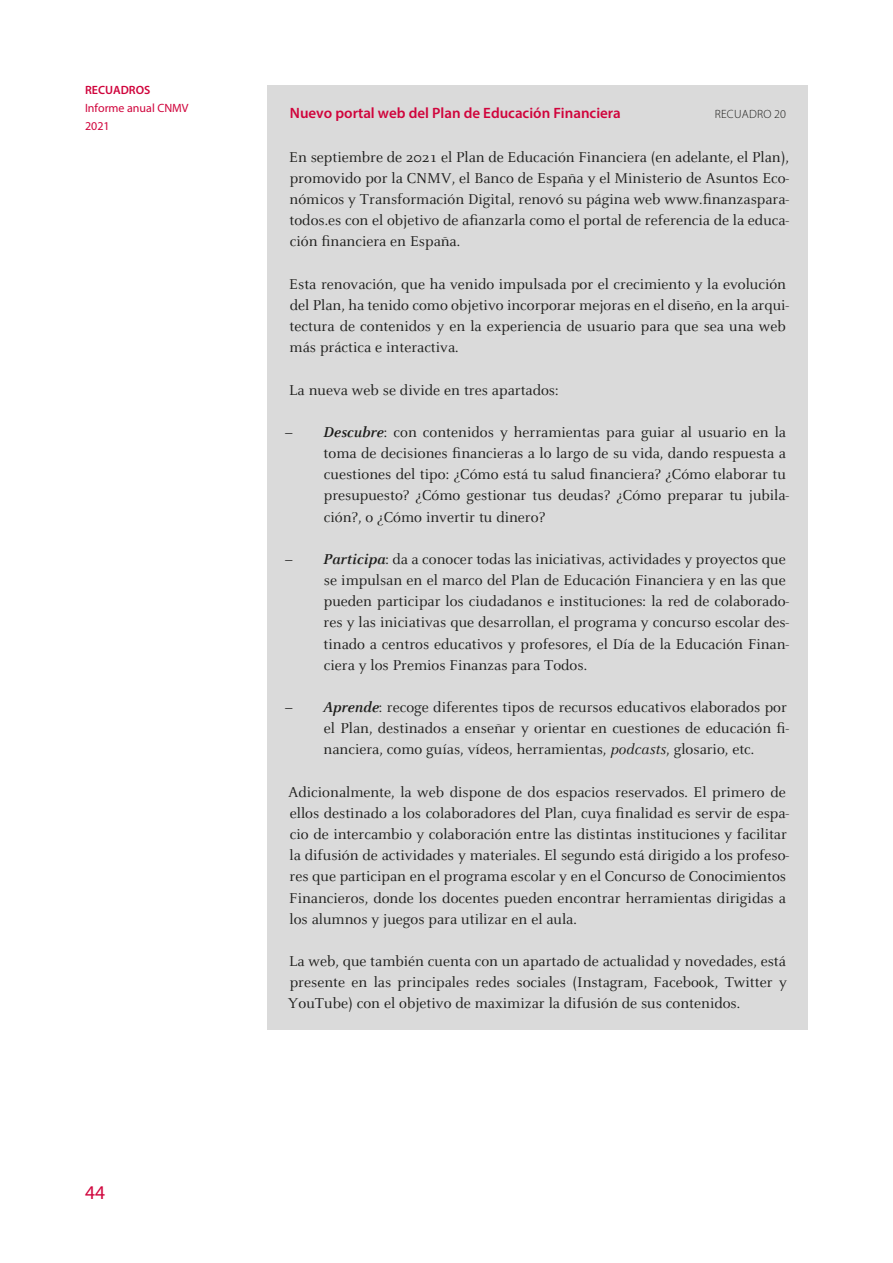
<style>
.page{position:relative;width:893px;height:1263px;background:#fff}
.page>*{position:absolute;margin:0;border:0;box-sizing:border-box;transform-origin:0 0}
.t1{font:19.5px "Myriad Pro";color:#d0043c}
._05-Texto_general{font:15.75px/21.1px "Celeste";color:#1d1d1b}
._07-1-Titulo_recuadr{font:600 15px "Myriad Pro";color:#d0043c}
.t2{font:12px/18px "Myriad Pro";color:#d0043c}
._07-1-Titulo_recuadr-2{font:300 12px "Myriad Pro";letter-spacing:.02em;color:#1d1d1b}
.t3{font:600 12px "Myriad Pro";color:#d0043c}
.s1{font-weight:700;font-style:italic}
.s2{font-style:italic}
</style>
<div class="page">
<div style="left:268px;top:85px;width:540px;height:945px;background:#dadada"></div>
<p class="t3" style="left:85px;top:82px;width:67px">RECUADROS</p>
<p class="t2" style="left:85px;top:99px;width:105px">Informe anual CNMV<br>2021</p>
<p class="_07-1-Titulo_recuadr" style="left:290px;top:103px;width:332px">Nuevo portal web del Plan de Educación Financiera</p>
<p class="_07-1-Titulo_recuadr-2" style="left:715px;top:107px;width:73px">RECUADRO 20</p>
<p class="_05-Texto_general" style="left:289px;top:147px;width:501px;text-align:justify">En septiembre de 2021 el Plan de Educación Financiera (en adelante, el Plan), promovido por la CNMV, el Banco de España y el Ministerio de Asuntos Eco&shy;nómicos y Transformación Digital, renovó su página web www.finanzaspara&shy;todos.es con el objetivo de afianzarla como el portal de referencia de la educa&shy;ción financiera en España.</p>
<p class="_05-Texto_general" style="left:289px;top:274px;width:501px">Esta renovación, que ha venido impulsada por el crecimiento y la evolución del Plan, ha tenido como objetivo incorporar mejoras en el diseño, en la arqui&shy;tectura de contenidos y en la experiencia de usuario para que sea una web más práctica e interactiva.</p>
<p class="_05-Texto_general" style="left:289px;top:380px;width:271px">La nueva web se divide en tres apartados:</p>
<p class="_05-Texto_general" style="left:324px;top:422px;width:467px;text-indent:-39px"><span class="s1">– Descubre</span>: con contenidos y herramientas para guiar al usuario en la toma de decisiones financieras a lo largo de su vida, dando respuesta a cuestiones del tipo: ¿Cómo está tu salud financiera? ¿Cómo elaborar tu presupuesto? ¿Cómo gestionar tus deudas? ¿Cómo preparar tu jubila&shy;ción?, o ¿Cómo invertir tu dinero?</p>
<p class="_05-Texto_general" style="left:324px;top:549px;width:467px;text-indent:-39px"><span class="s1">– Participa</span>: da a conocer todas las iniciativas, actividades y proyectos que se impulsan en el marco del Plan de Educación Financiera y en las que pueden participar los ciudadanos e instituciones: la red de colaborado&shy;res y las iniciativas que desarrollan, el programa y concurso escolar des&shy;tinado a centros educativos y profesores, el Día de la Educación Finan&shy;ciera y los Premios Finanzas para Todos.</p>
<p class="_05-Texto_general" style="left:324px;top:697px;width:467px;text-indent:-39px"><span class="s1">– Aprende</span>: recoge diferentes tipos de recursos educativos elaborados por el Plan, destinados a enseñar y orientar en cuestiones de educación fi&shy;nanciera, como guías, vídeos, herramientas, <span class="s2">podcasts</span>, glosario, etc.</p>
<p class="_05-Texto_general" style="left:288px;top:782px;width:503px">Adicionalmente, la web dispone de dos espacios reservados. El primero de ellos destinado a los colaboradores del Plan, cuya finalidad es servir de espa&shy;cio de intercambio y colaboración entre las distintas instituciones y facilitar la difusión de actividades y materiales. El segundo está dirigido a los profeso&shy;res que participan en el programa escolar y en el Concurso de Conocimientos Financieros, donde los docentes pueden encontrar herramientas dirigidas a los alumnos y juegos para utilizar en el aula.</p>
<p class="_05-Texto_general" style="left:288px;top:951px;width:500px;text-align:justify">La web, que también cuenta con un apartado de actualidad y novedades, está presente en las principales redes sociales (Instagram, Facebook, Twitter y YouTube) con el objetivo de maximizar la difusión de sus contenidos.</p>
<p class="t1" style="left:85px;top:1180px;width:22px">44</p>
</div>
